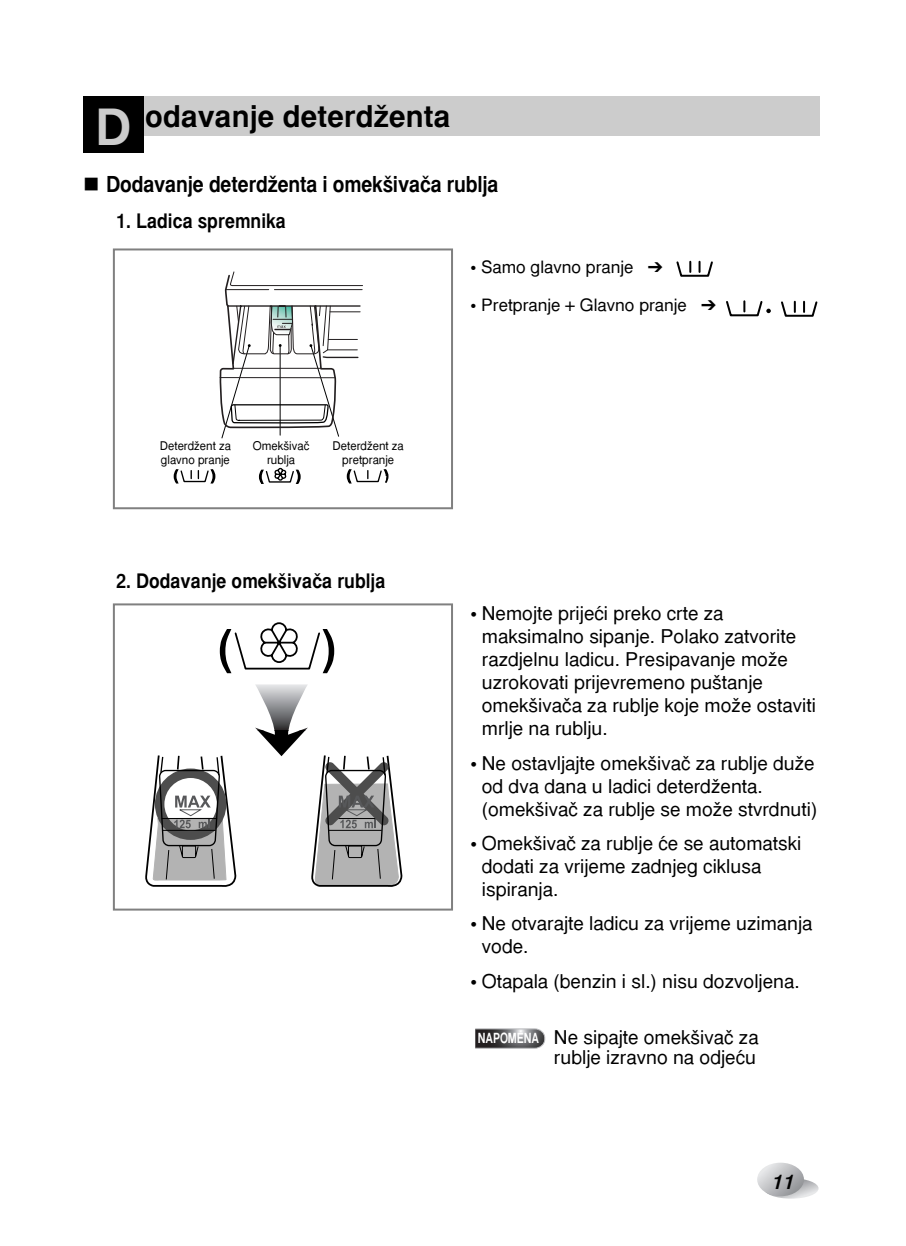
<style>
.page{position:relative;width:906px;height:1246px;background:#fff}
.page>*{position:absolute;margin:0;border:0;box-sizing:border-box;transform-origin:0 0}
.t1{font:700 50px "Euro Slavic Sans";color:#ccc}
.t2{font:700 30px "Euro Slavic Sans";color:#000}
.t3{font:700 22px "Euro Slavic Sans";letter-spacing:-.01em;color:#000;scale:.9 1}
.t4{font:700 20px "Euro Slavic Sans";color:#000;scale:.9 1}
.t5{font:italic 700 20px "Euro Slavic Sans";color:#000}
.t6{font:19px/23px "Euro Slavic Sans";color:#000}
.t7{font:17px "Euro Slavic Sans";color:#000}
.t8{font:12px/14px "Euro Slavic Sans";color:#000;text-align:center;scale:.95 1}
.s1{font-family:"Times"}
.s2{font-weight:700;font-size:14px;color:#fff}
</style>
<div class="page">
<div style="left:83px;top:96px;width:736px;height:40px;background:#ccc"></div>
<div style="left:83px;top:96px;width:60px;height:57px;background:#000"></div>
<svg style="left:173px;top:469px;width:43px;height:15px"></svg>
<svg style="left:346px;top:469px;width:43px;height:15px"></svg>
<svg style="left:258px;top:467px;width:43px;height:17px"></svg>
<svg style="left:219px;top:271px;width:144px;height:168px"></svg>
<div style="left:113px;top:248px;width:340px;height:261px;border:2px solid #808080"></div>
<svg style="left:219px;top:622px;width:116px;height:52px"></svg>
<svg style="left:311px;top:755px;width:92px;height:132px"></svg>
<svg style="left:145px;top:755px;width:92px;height:132px"></svg>
<img style="left:255px;top:684px;width:53px;height:46px">
<svg style="left:257px;top:730px;width:49px;height:26px"></svg>
<div style="left:113px;top:603px;width:340px;height:308px;border:2px solid #808080"></div>
<svg style="left:676px;top:260px;width:37px;height:17px"></svg>
<svg style="left:781px;top:300px;width:37px;height:17px"></svg>
<svg style="left:726px;top:300px;width:45px;height:17px"></svg>
<svg style="left:475px;top:1028px;width:71px;height:21px"></svg>
<svg style="left:764px;top:1178px;width:55px;height:21px"></svg>
<svg style="left:757px;top:1163px;width:47px;height:33px"></svg>
<h1 class="t1" style="left:95px;top:109px;width:38px">D</h1>
<h2 class="t2" style="left:145px;top:105px;width:307px">odavanje deterdÏenta</h2>
<p class="t3" style="left:106px;top:175px;width:438px">Dodavanje deterdÏenta i omek‰ivaãa rublja</p>
<p class="t4" style="left:116px;top:213px;width:190px">1. Ladica spremnika</p>
<p class="t8" style="left:160px;top:440px;width:76px;text-align:left">DeterdÏent za glavno pranje</p>
<p class="t8" style="left:253px;top:440px;width:61px">Omek‰ivaã rublja</p>
<p class="t8" style="left:333px;top:440px;width:76px">DeterdÏent za pretpranje</p>
<p class="t4" style="left:116px;top:574px;width:301px">2. Dodavanje omek‰ivaãa rublja</p>
<p class="t7" style="left:471px;top:261px;width:194px"><span class="s1">•</span> Samo glavno pranje ➔</p>
<p class="t7" style="left:471px;top:298px;width:247px"><span class="s1">•</span> Pretpranje + Glavno pranje ➔</p>
<p class="t6" style="left:482px;top:604px;width:336px;text-indent:-11px"><span class="s1">•</span> Nemojte prijeçi preko crte za maksimalno sipanje. Polako zatvorite razdjelnu ladicu. Presipavanje moÏe uzrokovati prijevremeno pu‰tanje omek‰ivaãa za rublje koje moÏe ostaviti mrlje na rublju.</p>
<p class="t6" style="left:482px;top:753px;width:337px;text-indent:-11px"><span class="s1">•</span> Ne ostavljajte omek‰ivaã za rublje duÏe od dva dana u ladici deterdÏenta. (omek‰ivaã za rublje se moÏe stvrdnuti)</p>
<p class="t6" style="left:482px;top:834px;width:321px;text-indent:-11px"><span class="s1">•</span> Omek‰ivaã za rublje çe se automatski dodati za vrijeme zadnjeg ciklusa ispiranja.</p>
<p class="t6" style="left:482px;top:914px;width:332px;text-indent:-11px"><span class="s1">•</span> Ne otvarajte ladicu za vrijeme uzimanja vode.</p>
<p class="t6" style="left:471px;top:971px;width:331px"><span class="s1">•</span> Otapala (benzin i sl.) nisu dozvoljena.</p>
<p class="t6" style="left:478px;top:1029px;width:282px;line-height:20px;text-align:right"><span class="s2">NAPOMENA</span> Ne sipajte omek‰ivaã za rublje izravno na odjeçu</p>
<p class="t5" style="left:771px;top:1174px;width:24px">11</p>
</div>
